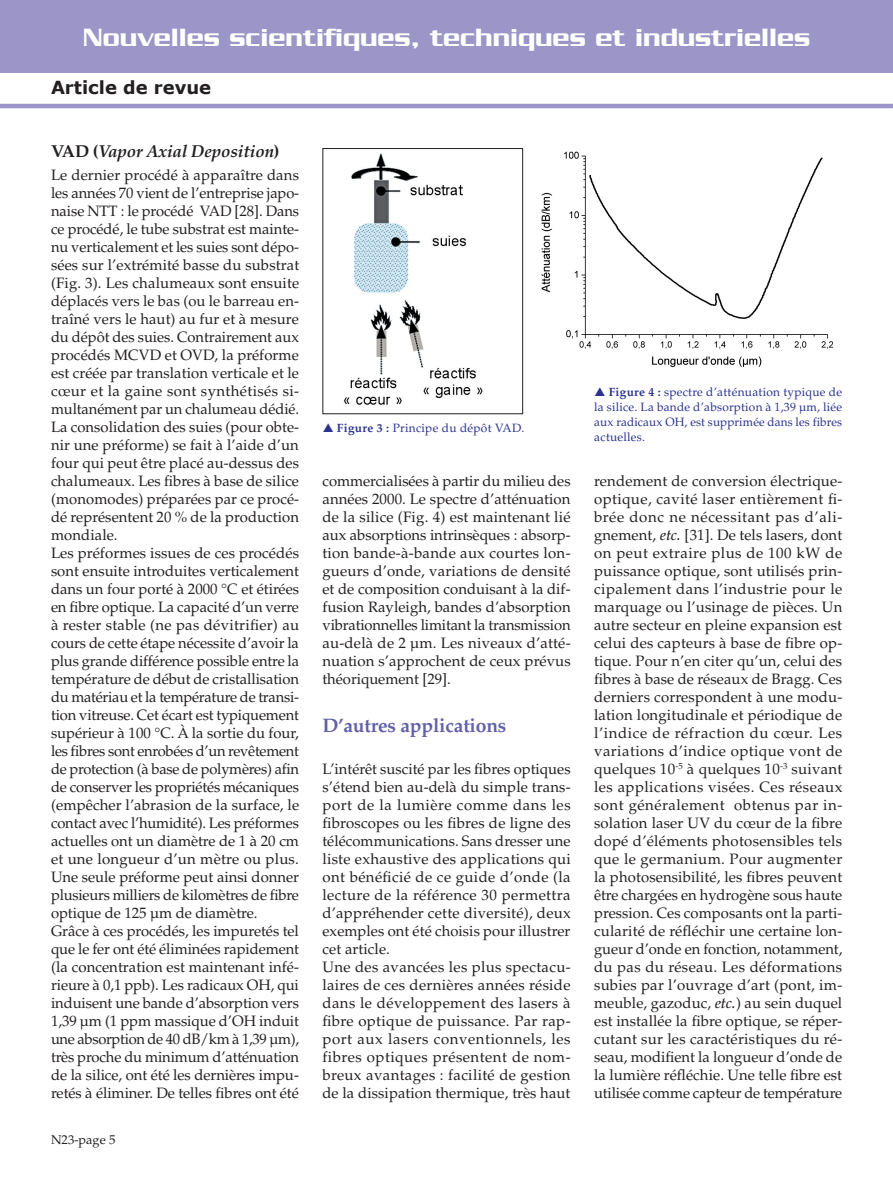
<style>
.page{position:relative;width:893px;height:1191px;background:#fff}
.page>*{position:absolute;margin:0;border:0;box-sizing:border-box;transform-origin:0 0}
.t1{font:500 27px "Serpentine";color:#fff}
.t2{font:700 19.5px "Palatino";letter-spacing:-.01em;color:#6261a8}
.t3{font:700 18px "Verdana";color:#231f20}
.t4{font:italic 700 17.25px "Palatino";letter-spacing:-.01em;color:#231f20}
.t5{font:15px/18px "Palatino";color:#231f20}
.t6{font:12.75px "Palatino";color:#231f20}
.t7{font:12px/15px "Palatino";letter-spacing:.01em;color:#2c3390;text-align:justify}
.s1{font-style:normal}
.s2{font-weight:700}
.s3{font-weight:500;font-style:italic}
</style>
<div class="page">
<div style="left:0;top:0;width:893px;height:73px;background:#9b96c7"></div>
<hr style="left:0;top:104px;width:893px;height:4px;background:#9b96c7">
<img style="left:343px;top:153px;width:140px;height:252px">
<div style="left:322px;top:148px;width:201px;height:266px;border:1px solid #231f20"></div>
<img style="left:541px;top:151px;width:293px;height:217px">
<h1 class="t1" style="left:83px;top:23px;width:729px">Nouvelles scientifiques, techniques et industrielles</h1>
<p class="t3" style="left:51px;top:76px;width:162px">Article de revue</p>
<p class="t4" style="left:51px;top:141px;width:230px"><span class="s1">VAD (</span>Vapor Axial Deposition<span class="s1">)</span></p>
<p class="t5" style="left:51px;top:166px;width:250px">Le dernier procédé à apparaître dans les années 70 vient de l’entreprise japo&shy;naise NTT : le procédé VAD [28]. Dans ce procédé, le tube substrat est mainte&shy;nu verticalement et les suies sont dépo&shy;sées sur l’extrémité basse du substrat (Fig. 3). Les chalumeaux sont ensuite déplacés vers le bas (ou le barreau en&shy;traîné vers le haut) au fur et à mesure du dépôt des suies. Contrairement aux procédés MCVD et OVD, la préforme est créée par translation verticale et le cœur et la gaine sont synthétisés si&shy;multanément par un chalumeau dédié.<br>La consolidation des suies (pour obte&shy;nir une préforme) se fait à l’aide d’un four qui peut être placé au-dessus des chalumeaux. Les fibres à base de silice (monomodes) préparées par ce procé&shy;dé représentent 20 % de la production mondiale.<br>Les préformes issues de ces procédés sont ensuite introduites verticalement dans un four porté à 2000 °C et étirées en fibre optique. La capacité d’un verre à rester stable (ne pas dévitrifier) au cours de cette étape nécessite d’avoir la plus grande différence possible entre la température de début de cristallisation du matériau et la température de transi&shy;tion vitreuse. Cet écart est typiquement supérieur à 100 °C. À la sortie du four, les fibres sont enrobées d’un revêtement de protection (à base de polymères) afin de conserver les propriétés mécaniques (empêcher l’abrasion de la surface, le contact avec l’humidité). Les préformes actuelles ont un diamètre de 1 à 20 cm et une longueur d’un mètre ou plus.<br>Une seule préforme peut ainsi donner plusieurs milliers de kilomètres de fibre optique de 125 µm de diamètre.<br>Grâce à ces procédés, les impuretés tel que le fer ont été éliminées rapidement (la concentration est maintenant infé&shy;rieure à 0,1 ppb). Les radicaux OH, qui induisent une bande d’absorption vers 1,39 µm (1 ppm massique d’OH induit une absorption de 40 dB/km à 1,39 µm), très proche du minimum d’atténuation de la silice, ont été les dernières impu&shy;retés à éliminer. De telles fibres ont été</p>
<p class="t6" style="left:51px;top:1132px;width:66px">n23-page 5</p>
<p class="t7" style="left:335px;top:421px;width:191px"><span class="s2">S Figure 3 :</span> Principe du dépôt VAD.</p>
<p class="t5" style="left:322px;top:472px;width:250px;text-align:justify">commercialisées à partir du milieu des années 2000. Le spectre d’atténuation de la silice (Fig. 4) est maintenant lié aux absorptions intrinsèques : absorp&shy;tion bande-à-bande aux courtes lon&shy;gueurs d’onde, variations de densité et de composition conduisant à la dif&shy;fusion Rayleigh, bandes d’absorption vibrationnelles limitant la transmission au-delà de 2 µm. Les niveaux d’atté&shy;nuation s’approchent de ceux prévus théoriquement [29].</p>
<h2 class="t2" style="left:322px;top:714px;width:186px">D’autres applications</h2>
<p class="t5" style="left:322px;top:760px;width:250px">L’intérêt suscité par les fibres optiques s’étend bien au-delà du simple trans&shy;port de la lumière comme dans les fibroscopes ou les fibres de ligne des télécommunications. Sans dresser une liste exhaustive des applications qui ont bénéficié de ce guide d’onde (la lecture de la référence 30 permettra d’appréhender cette diversité), deux exemples ont été choisis pour illustrer cet article.<br>Une des avancées les plus spectacu&shy;laires de ces dernières années réside dans le développement des lasers à fibre optique de puissance. Par rap&shy;port aux lasers conventionnels, les fibres optiques présentent de nom&shy;breux avantages : facilité de gestion de la dissipation thermique, très haut</p>
<p class="t7" style="left:594px;top:385px;width:249px;text-indent:12px"><span class="s2">S Figure 4 :</span> spectre d’atténuation typique de la silice. La bande d’absorption à 1,39 µm, liée aux radicaux OH, est supprimée dans les fibres actuelles.</p>
<p class="t5" style="left:594px;top:472px;width:250px;text-align:justify">rendement de conversion électrique&shy;optique, cavité laser entièrement fi&shy;brée donc ne nécessitant pas d’ali&shy;gnement, <span class="s3">etc.</span> [31]. De tels lasers, dont on peut extraire plus de 100 kW de puissance optique, sont utilisés prin&shy;cipalement dans l’industrie pour le marquage ou l’usinage de pièces. Un autre secteur en pleine expansion est celui des capteurs à base de fibre op&shy;tique. Pour n’en citer qu’un, celui des fibres à base de réseaux de Bragg. Ces derniers correspondent à une modu&shy;lation longitudinale et périodique de l’indice de réfraction du cœur. Les variations d’indice optique vont de quelques 10<sup>-5</sup> à quelques 10<sup>-3</sup> suivant les applications visées. Ces réseaux sont généralement obtenus par in&shy;solation laser UV du cœur de la fibre dopé d’éléments photosensibles tels que le germanium. Pour augmenter la photosensibilité, les fibres peuvent être chargées en hydrogène sous haute pression. Ces composants ont la parti&shy;cularité de réfléchir une certaine lon&shy;gueur d’onde en fonction, notamment, du pas du réseau. Les déformations subies par l’ouvrage d’art (pont, im&shy;meuble, gazoduc, <span class="s3">etc.</span>) au sein duquel est installée la fibre optique, se réper&shy;cutant sur les caractéristiques du ré&shy;seau, modifient la longueur d’onde de la lumière réfléchie. Une telle fibre est utilisée comme capteur de température</p>
</div>
